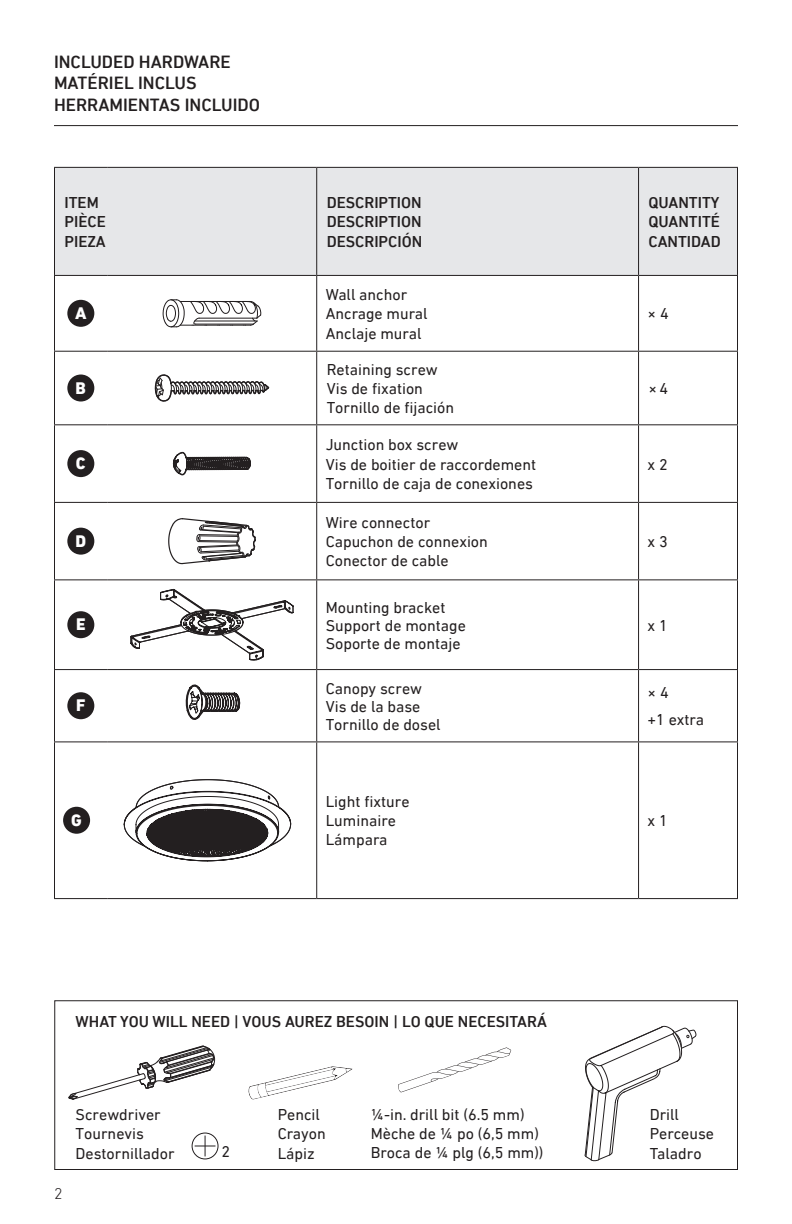
<style>
.page{position:relative;width:792px;height:1224px;background:#fff}
.page>*{position:absolute;margin:0;border:0;box-sizing:border-box;transform-origin:0 0}
.t1{font:500 18px/21.6px "DIN Next LT Pro";color:#231f20}
.t2{font:800 17px "DIN Next LT Pro";color:#fff}
.t3{font:16px/19.2px "DIN Next LT Pro";color:#231f20}
.t4{font:500 16px/19.2px "DIN Next LT Pro";color:#231f20;text-align:justify}
.t5{font:300 16px "DIN Next LT Pro";color:#231f20}
</style>
<div class="page">
<svg style="left:398px;top:1047px;width:113px;height:46px"></svg>
<svg style="left:68px;top:1046px;width:147px;height:54px"></svg>
<div style="left:192px;top:1133px;width:27px;height:26px;border:1px solid #231f20;border-radius:50%"></div>
<svg style="left:195px;top:1136px;width:21px;height:20px"></svg>
<div style="left:54px;top:1000px;width:684px;height:170px;border:1px solid #231f20"></div>
<svg style="left:585px;top:1026px;width:112px;height:135px"></svg>
<svg style="left:248px;top:1066px;width:105px;height:34px"></svg>
<div style="left:55px;top:168px;width:682px;height:107px;background:#e6e7e9"></div>
<hr style="left:316px;top:168px;width:1px;height:107px;background:#231f20">
<hr style="left:638px;top:168px;width:1px;height:107px;background:#231f20">
<hr style="left:54px;top:275px;width:53px;height:1px;background:#231f20">
<hr style="left:107px;top:275px;width:210px;height:1px;background:#231f20">
<hr style="left:317px;top:275px;width:322px;height:1px;background:#231f20">
<hr style="left:316px;top:276px;width:1px;height:75px;background:#231f20">
<hr style="left:639px;top:275px;width:99px;height:1px;background:#231f20">
<hr style="left:638px;top:276px;width:1px;height:75px;background:#231f20">
<hr style="left:54px;top:351px;width:53px;height:1px;background:#231f20">
<hr style="left:107px;top:351px;width:210px;height:1px;background:#231f20">
<hr style="left:317px;top:351px;width:322px;height:1px;background:#231f20">
<hr style="left:316px;top:352px;width:1px;height:72px;background:#231f20">
<hr style="left:639px;top:351px;width:99px;height:1px;background:#231f20">
<hr style="left:638px;top:352px;width:1px;height:72px;background:#231f20">
<hr style="left:54px;top:424px;width:53px;height:1px;background:#231f20">
<hr style="left:107px;top:424px;width:210px;height:1px;background:#231f20">
<hr style="left:317px;top:424px;width:322px;height:1px;background:#231f20">
<hr style="left:316px;top:425px;width:1px;height:77px;background:#231f20">
<hr style="left:639px;top:424px;width:99px;height:1px;background:#231f20">
<hr style="left:638px;top:425px;width:1px;height:77px;background:#231f20">
<hr style="left:54px;top:502px;width:53px;height:1px;background:#231f20">
<hr style="left:107px;top:502px;width:210px;height:1px;background:#231f20">
<hr style="left:317px;top:502px;width:322px;height:1px;background:#231f20">
<hr style="left:316px;top:503px;width:1px;height:76px;background:#231f20">
<hr style="left:639px;top:502px;width:99px;height:1px;background:#231f20">
<hr style="left:638px;top:503px;width:1px;height:76px;background:#231f20">
<hr style="left:54px;top:579px;width:53px;height:1px;background:#231f20">
<hr style="left:107px;top:579px;width:210px;height:1px;background:#231f20">
<hr style="left:317px;top:579px;width:322px;height:1px;background:#231f20">
<hr style="left:316px;top:580px;width:1px;height:89px;background:#231f20">
<hr style="left:639px;top:579px;width:99px;height:1px;background:#231f20">
<hr style="left:638px;top:580px;width:1px;height:89px;background:#231f20">
<hr style="left:54px;top:669px;width:53px;height:1px;background:#231f20">
<hr style="left:107px;top:669px;width:210px;height:1px;background:#231f20">
<hr style="left:317px;top:669px;width:322px;height:1px;background:#231f20">
<hr style="left:316px;top:670px;width:1px;height:71px;background:#231f20">
<hr style="left:639px;top:669px;width:99px;height:1px;background:#231f20">
<hr style="left:638px;top:670px;width:1px;height:71px;background:#231f20">
<hr style="left:54px;top:741px;width:53px;height:1px;background:#231f20">
<hr style="left:107px;top:741px;width:210px;height:1px;background:#231f20">
<hr style="left:317px;top:741px;width:322px;height:1px;background:#231f20">
<hr style="left:316px;top:742px;width:1px;height:156px;background:#231f20">
<hr style="left:639px;top:741px;width:99px;height:1px;background:#231f20">
<hr style="left:638px;top:742px;width:1px;height:156px;background:#231f20">
<hr style="left:54px;top:898px;width:53px;height:1px;background:#231f20">
<hr style="left:107px;top:898px;width:210px;height:1px;background:#231f20">
<hr style="left:317px;top:898px;width:322px;height:1px;background:#231f20">
<hr style="left:639px;top:898px;width:99px;height:1px;background:#231f20">
<hr style="left:54px;top:167px;width:53px;height:1px;background:#231f20">
<hr style="left:54px;top:168px;width:1px;height:107px;background:#231f20">
<hr style="left:107px;top:167px;width:210px;height:1px;background:#231f20">
<hr style="left:317px;top:167px;width:322px;height:1px;background:#231f20">
<hr style="left:639px;top:167px;width:99px;height:1px;background:#231f20">
<hr style="left:737px;top:168px;width:1px;height:107px;background:#231f20">
<hr style="left:54px;top:276px;width:1px;height:75px;background:#231f20">
<hr style="left:737px;top:276px;width:1px;height:75px;background:#231f20">
<hr style="left:54px;top:352px;width:1px;height:72px;background:#231f20">
<hr style="left:737px;top:352px;width:1px;height:72px;background:#231f20">
<hr style="left:54px;top:425px;width:1px;height:77px;background:#231f20">
<hr style="left:737px;top:425px;width:1px;height:77px;background:#231f20">
<hr style="left:54px;top:503px;width:1px;height:76px;background:#231f20">
<hr style="left:737px;top:503px;width:1px;height:76px;background:#231f20">
<hr style="left:54px;top:580px;width:1px;height:89px;background:#231f20">
<hr style="left:737px;top:580px;width:1px;height:89px;background:#231f20">
<hr style="left:54px;top:670px;width:1px;height:71px;background:#231f20">
<hr style="left:737px;top:670px;width:1px;height:71px;background:#231f20">
<hr style="left:54px;top:742px;width:1px;height:156px;background:#231f20">
<hr style="left:737px;top:742px;width:1px;height:156px;background:#231f20">
<div style="left:67px;top:300px;width:27px;height:27px;background:#231f20;border-radius:50%"></div>
<svg style="left:162px;top:299px;width:100px;height:29px"></svg>
<div style="left:67px;top:375px;width:27px;height:27px;background:#231f20;border-radius:50%"></div>
<svg style="left:154px;top:374px;width:116px;height:28px"></svg>
<div style="left:67px;top:450px;width:27px;height:27px;background:#231f20;border-radius:50%"></div>
<svg style="left:172px;top:451px;width:79px;height:25px"></svg>
<div style="left:67px;top:528px;width:27px;height:27px;background:#231f20;border-radius:50%"></div>
<svg style="left:168px;top:518px;width:88px;height:47px"></svg>
<div style="left:67px;top:611px;width:27px;height:27px;background:#231f20;border-radius:50%"></div>
<svg style="left:131px;top:589px;width:162px;height:71px"></svg>
<div style="left:67px;top:692px;width:27px;height:27px;background:#231f20;border-radius:50%"></div>
<svg style="left:185px;top:684px;width:56px;height:36px"></svg>
<div style="left:63px;top:807px;width:27px;height:27px;background:#231f20;border-radius:50%"></div>
<svg style="left:124px;top:779px;width:167px;height:82px"></svg>
<hr style="left:54px;top:125px;width:684px;height:1px;background:#231f20">
<p class="t1" style="left:54px;top:50px;width:208px">INCLUDED HARDWARE<br>MATÉRIEL INCLUS<br>HERRAMIENTAS INCLUIDO</p>
<p class="t4" style="left:64px;top:193px;width:43px;text-align:left">ITEM<br>PIÈCE<br>PIEZA</p>
<p class="t4" style="left:327px;top:193px;width:97px">DESCRIPTION DESCRIPTION DESCRIPCIÓN</p>
<p class="t4" style="left:649px;top:193px;width:74px">QUANTITY QUANTITÉ CANTIDAD</p>
<p class="t2" style="left:75px;top:303px;width:13px">A</p>
<p class="t3" style="left:326px;top:285px;width:103px">Wall anchor<br>Ancrage mural<br>Anclaje mural</p>
<p class="t3" style="left:648px;top:304px;width:23px">× 4</p>
<p class="t2" style="left:76px;top:378px;width:12px">B</p>
<p class="t3" style="left:327px;top:360px;width:129px">Retaining screw<br>Vis de fixation<br>Tornillo de fijación</p>
<p class="t3" style="left:649px;top:379px;width:21px">× 4</p>
<p class="t2" style="left:76px;top:454px;width:11px">C</p>
<p class="t3" style="left:326px;top:435px;width:212px">Junction box screw<br>Vis de boitier de raccordement<br>Tornillo de caja de conexiones</p>
<p class="t3" style="left:648px;top:454px;width:22px">x 2</p>
<p class="t2" style="left:75px;top:531px;width:12px">D</p>
<p class="t3" style="left:326px;top:513px;width:164px">Wire connector<br>Capuchon de connexion<br>Conector de cable</p>
<p class="t3" style="left:648px;top:532px;width:22px">x 3</p>
<p class="t2" style="left:76px;top:615px;width:11px">E</p>
<p class="t3" style="left:326px;top:598px;width:142px;line-height:18px">Mounting bracket<br>Support de montage<br>Soporte de montaje</p>
<p class="t3" style="left:648px;top:615px;width:22px">x 1</p>
<p class="t2" style="left:76px;top:696px;width:11px">F</p>
<p class="t3" style="left:326px;top:679px;width:116px;line-height:18px">Canopy screw<br>Vis de la base<br>Tornillo de dosel</p>
<p class="t3" style="left:648px;top:679px;width:58px;line-height:27.2px">× 4<br>+1 extra</p>
<p class="t2" style="left:71px;top:810px;width:12px">G</p>
<p class="t3" style="left:326px;top:792px;width:85px">Light fixture<br>Luminaire<br>Lámpara</p>
<p class="t3" style="left:648px;top:811px;width:22px">x 1</p>
<p class="t4" style="left:76px;top:1012px;width:473px">WHAT YOU WILL NEED | VOUS AUREZ BESOIN | LO QUE NECESITARÁ</p>
<p class="t5" style="left:54px;top:1184px;width:10px">2</p>
<p class="t3" style="left:76px;top:1105px;width:101px">Screwdriver<br>Tournevis<br>Destornillador</p>
<p class="t3" style="left:221px;top:1142px;width:10px">2</p>
<p class="t3" style="left:278px;top:1105px;width:50px">Pencil<br>Crayon<br>Lápiz</p>
<p class="t3" style="left:371px;top:1104px;width:174px">¼-in. drill bit (6.5 mm)<br>Mèche de ¼ po (6,5 mm)<br>Broca de ¼ plg (6,5 mm))</p>
<p class="t3" style="left:650px;top:1105px;width:66px">Drill<br>Perceuse<br>Taladro</p>
</div>
